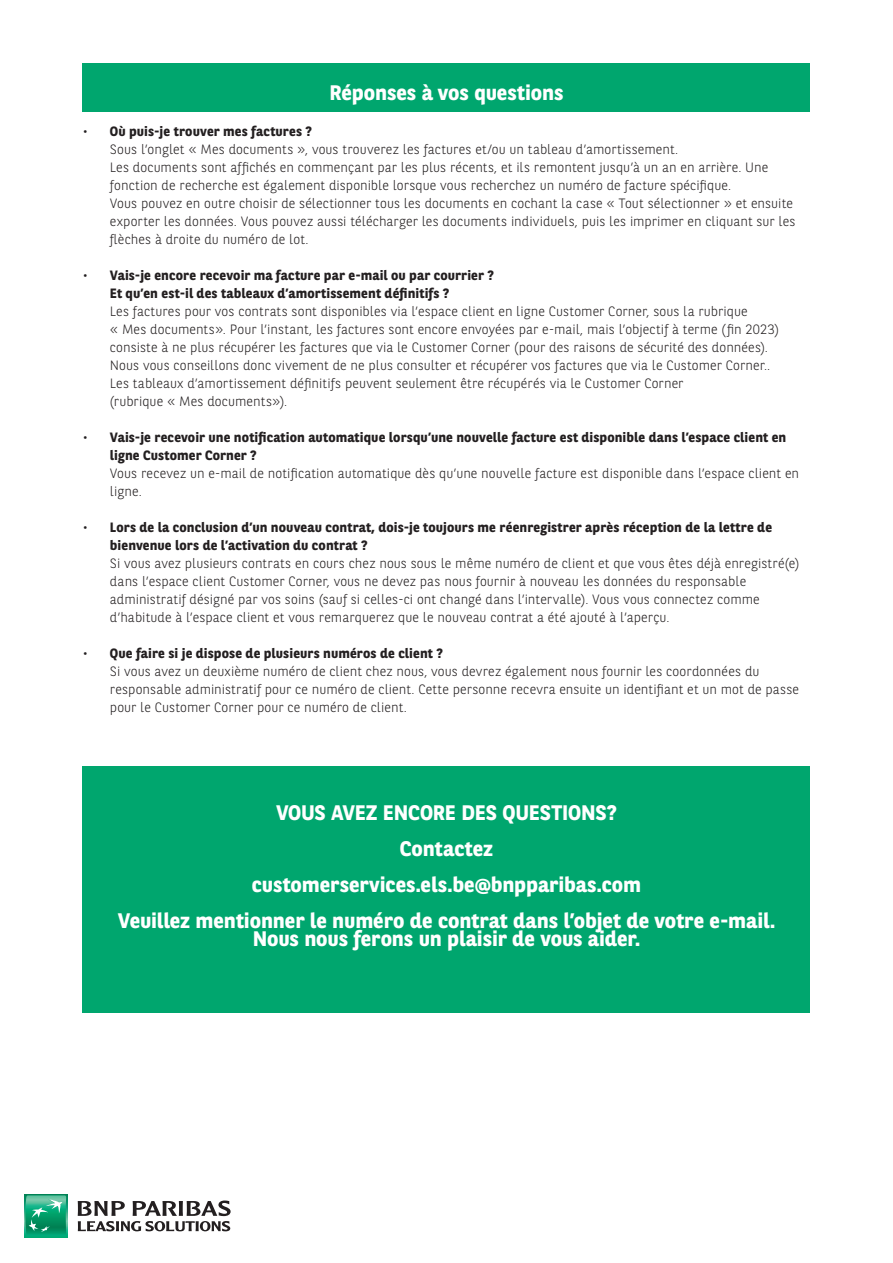
<style>
.page{position:relative;width:893px;height:1263px;background:#fff}
.page>*{position:absolute;margin:0;border:0;box-sizing:border-box;transform-origin:0 0}
.t1{font:700 21px/36px "BNPP Sans";letter-spacing:-.005em;color:#fff;text-align:center}
.t2{font:300 13.5px/18px "BNPP Sans";letter-spacing:.005em;color:#231f20}
.t3{font:700 13.5px/18px "BNPP Sans";letter-spacing:.01em;color:#231f20}
.s1{font-weight:700}
.s2{font-weight:300}
</style>
<div class="page">
<div style="left:83px;top:766px;width:727px;height:247px;background:#00a66e"></div>
<div style="left:83px;top:64px;width:727px;height:48px;background:#00a66e"></div>
<svg style="left:25px;top:1195px;width:42px;height:42px"></svg>
<svg style="left:25px;top:1195px;width:41px;height:41px;background:#2cab81"></svg>
<svg style="left:78px;top:1200px;width:153px;height:31px"></svg>
<p class="t1" style="left:330px;top:74px;width:235px">Réponses à vos questions</p>
<p class="t2" style="left:110px;top:121px;width:687px;text-indent:-27px">• <span class="s1">Où puis-je trouver mes factures ?<br></span>Sous l’onglet « Mes documents », vous trouverez les factures et/ou un tableau d’amortissement.<br>Les documents sont affichés en commençant par les plus récents, et ils remontent jusqu’à un an en arrière. Une fonction de recherche est également disponible lorsque vous recherchez un numéro de facture spécifique.<br>Vous pouvez en outre choisir de sélectionner tous les documents en cochant la case « Tout sélectionner » et ensuite exporter les données. Vous pouvez aussi télécharger les documents individuels, puis les imprimer en cliquant sur les flèches à droite du numéro de lot.</p>
<p class="t2" style="left:110px;top:265px;width:671px;text-indent:-27px">• <span class="s1">Vais-je encore recevoir ma facture par e-mail ou par courrier ?<br>Et qu’en est-il des tableaux d’amortissement définitifs ?<br></span>Les factures pour vos contrats sont disponibles via l’espace client en ligne Customer Corner, sous la rubrique<br>« Mes documents». Pour l’instant, les factures sont encore envoyées par e-mail, mais l’objectif à terme (fin 2023) consiste à ne plus récupérer les factures que via le Customer Corner (pour des raisons de sécurité des données).<br>Nous vous conseillons donc vivement de ne plus consulter et récupérer vos factures que via le Customer Corner..<br>Les tableaux d’amortissement définitifs peuvent seulement être récupérés via le Customer Corner<br>(rubrique « Mes documents»).</p>
<p class="t3" style="left:110px;top:428px;width:691px;text-indent:-27px"><span class="s2">•</span> Vais-je recevoir une notification automatique lorsqu’une nouvelle facture est disponible dans l’espace client en ligne Customer Corner ?<br><span class="s2">Vous recevez un e-mail de notification automatique dès qu’une nouvelle facture est disponible dans l’espace client en ligne.</span></p>
<p class="t2" style="left:110px;top:517px;width:691px;text-indent:-27px">• <span class="s1">Lors de la conclusion d’un nouveau contrat, dois-je toujours me réenregistrer après réception de la lettre de bienvenue lors de l’activation du contrat ?<br></span>Si vous avez plusieurs contrats en cours chez nous sous le même numéro de client et que vous êtes déjà enregistré(e) dans l’espace client Customer Corner, vous ne devez pas nous fournir à nouveau les données du responsable administratif désigné par vos soins (sauf si celles-ci ont changé dans l’intervalle). Vous vous connectez comme d’habitude à l’espace client et vous remarquerez que le nouveau contrat a été ajouté à l’aperçu.</p>
<p class="t2" style="left:110px;top:643px;width:691px;text-indent:-27px">• <span class="s1">Que faire si je dispose de plusieurs numéros de client ?<br></span>Si vous avez un deuxième numéro de client chez nous, vous devrez également nous fournir les coordonnées du responsable administratif pour ce numéro de client. Cette personne recevra ensuite un identifiant et un mot de passe pour le Customer Corner pour ce numéro de client.</p>
<p class="t1" style="left:276px;top:794px;width:342px">VOUS AVEZ ENCORE DES QUESTIONS?</p>
<p class="t1" style="left:252px;top:830px;width:391px">Contactez customerservices.els.be@bnpparibas.com</p>
<p class="t1" style="left:118px;top:902px;width:659px">Veuillez mentionner le numéro de contrat dans l’objet de votre e-mail.</p>
<p class="t1" style="left:253px;top:920px;width:389px">Nous nous ferons un plaisir de vous aider.</p>
</div>
